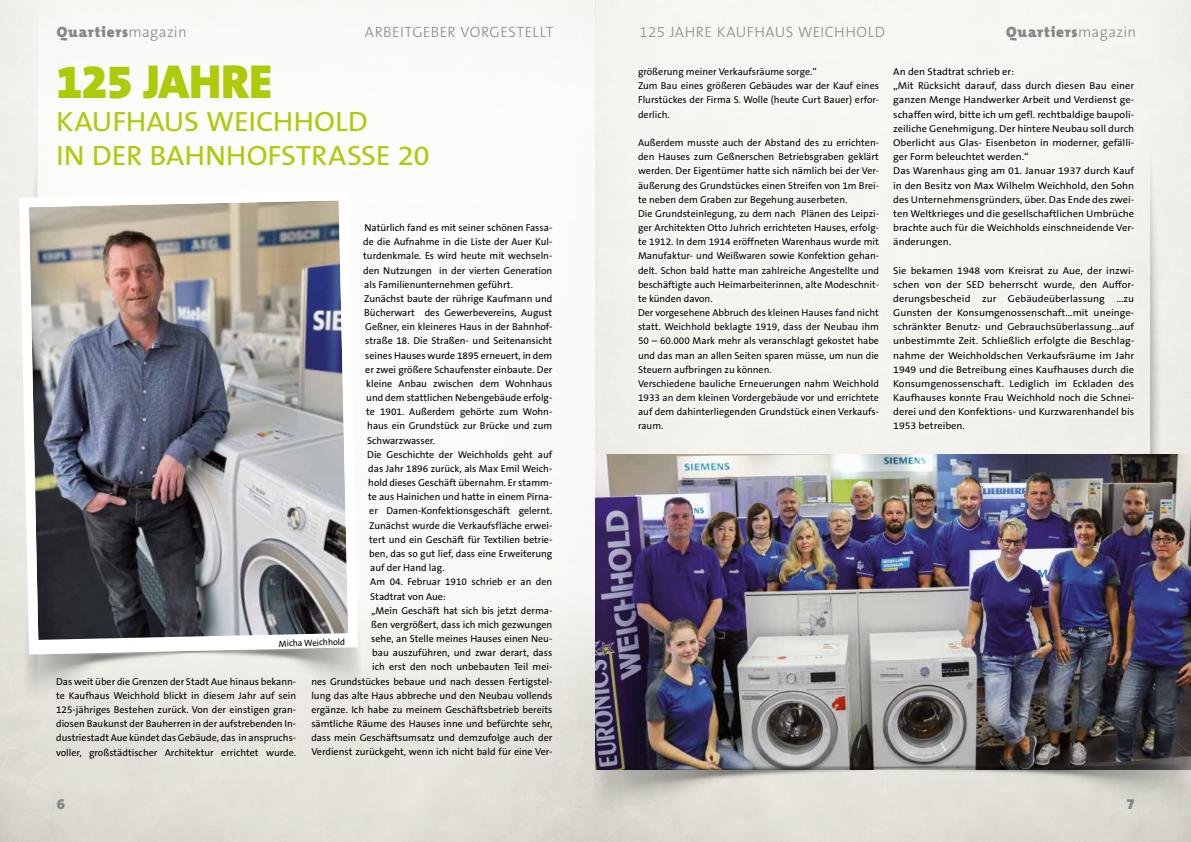
<style>
.page{position:relative;width:1191px;height:842px;background:#fff}
.page>*{position:absolute;margin:0;border:0;box-sizing:border-box;transform-origin:0 0}
.t1{font:900 48px "The Mix B9";letter-spacing:-.015em;color:#afca0b}
.t2{font:28px/33.6px "The Mix B5 Plain";letter-spacing:-.005em;color:#afca0b;scale:1.06 1}
.t3{font:300 15px "The Sans B3";letter-spacing:.03em;color:#878787}
.t4{font:900 15px "The Mix B9";letter-spacing:.055em;color:#878787}
.t5{font:10px/14.2px "The Sans B5 Plain";color:#000}
.t6{font:10px/14.2px "The Sans B5 Plain";color:#000;scale:1.05 1}
.t7{font:9px "The Sans B5 Plain";color:#000}
.s1{font-family:"The Sans B3";font-weight:300}
</style>
<div class="page">
<svg style="left:595px;top:0;width:596px;height:842px;fill:#f3f3ee"></svg>
<img style="left:1150px;top:102px;width:41px;height:352px">
<div style="left:633px;top:63px;width:250px;height:371px;background:#f8f7f4"></div>
<div style="left:888px;top:63px;width:251px;height:371px;background:#f8f7f4"></div>
<img style="left:595px;top:454px;width:596px;height:11px">
<img style="left:14px;top:186px;width:349px;height:473px">
<img style="left:582px;top:465px;width:609px;height:362px">
<h3 class="t4" style="left:57px;top:24px;width:132px">Quartiers<span class="s1">magazin</span></h3>
<h3 class="t3" style="left:365px;top:24px;width:190px">ARBEITGEBER VORGESTELLT</h3>
<h1 class="t1" style="left:56px;top:56px;width:217px">125 JAHRE</h1>
<h2 class="t2" style="left:56px;top:106px;width:354px">KAUFHAUS WEICHHOLD<br>IN DER BAHNHOFSTRASSE 20</h2>
<p class="t5" style="left:364px;top:221px;width:189px">Natürlich fand es mit seiner schönen Fassa-</p>
<p class="t5" style="left:363px;top:235px;width:191px">de die Aufnahme in die Liste der Auer Kul-</p>
<p class="t5" style="left:363px;top:249px;width:191px">turdenkmale. Es wird heute mit wechseln-</p>
<p class="t5" style="left:363px;top:263px;width:191px">den Nutzungen in der vierten Generation</p>
<p class="t5" style="left:364px;top:278px;width:150px">als Familienunternehmen geführt.</p>
<p class="t5" style="left:364px;top:292px;width:190px">Zunächst baute der rührige Kaufmann und</p>
<p class="t5" style="left:364px;top:306px;width:189px">Bücherwart des Gewerbevereins, August</p>
<p class="t5" style="left:365px;top:320px;width:189px">Geßner, ein kleineres Haus in der Bahnhof-</p>
<p class="t5" style="left:365px;top:334px;width:188px">straße 18. Die Straßen- und Seitenansicht</p>
<p class="t5" style="left:365px;top:348px;width:189px">seines Hauses wurde 1895 erneuert, in dem</p>
<p class="t5" style="left:365px;top:363px;width:188px">er zwei größere Schaufenster einbaute. Der</p>
<p class="t5" style="left:366px;top:377px;width:188px">kleine Anbau zwischen dem Wohnhaus</p>
<p class="t5" style="left:366px;top:391px;width:187px">und dem stattlichen Nebengebäude erfolg-</p>
<p class="t5" style="left:366px;top:405px;width:187px">te 1901. Außerdem gehörte zum Wohn-</p>
<p class="t5" style="left:367px;top:419px;width:187px">haus ein Grundstück zur Brücke und zum</p>
<p class="t5" style="left:367px;top:433px;width:69px">Schwarzwasser.</p>
<p class="t5" style="left:367px;top:448px;width:186px">Die Geschichte der Weichholds geht auf</p>
<p class="t5" style="left:368px;top:462px;width:185px">das Jahr 1896 zurück, als Max Emil Weich-</p>
<p class="t5" style="left:368px;top:476px;width:186px">hold dieses Geschäft übernahm. Er stamm-</p>
<p class="t5" style="left:368px;top:490px;width:185px">te aus Hainichen und hatte in einem Pirna-</p>
<p class="t5" style="left:369px;top:504px;width:185px">er Damen-Konfektionsgeschäft gelernt.</p>
<p class="t5" style="left:369px;top:518px;width:184px">Zunächst wurde die Verkaufsfläche erwei-</p>
<p class="t5" style="left:369px;top:533px;width:184px">tert und ein Geschäft für Textilien betrie-</p>
<p class="t5" style="left:369px;top:547px;width:185px">ben, das so gut lief, dass eine Erweiterung</p>
<p class="t5" style="left:370px;top:561px;width:76px">auf der Hand lag.</p>
<p class="t5" style="left:370px;top:575px;width:184px">Am 04. Februar 1910 schrieb er an den</p>
<p class="t5" style="left:370px;top:589px;width:77px">Stadtrat von Aue:</p>
<p class="t5" style="left:371px;top:603px;width:182px">„Mein Geschäft hat sich bis jetzt derma-</p>
<p class="t5" style="left:371px;top:618px;width:183px">ßen vergrößert, dass ich mich gezwungen</p>
<p class="t5" style="left:371px;top:632px;width:182px">sehe, an Stelle meines Hauses einen Neu-</p>
<p class="t5" style="left:372px;top:646px;width:181px">bau auszuführen, und zwar derart, dass</p>
<p class="t5" style="left:372px;top:660px;width:181px">ich erst den noch unbebauten Teil mei-</p>
<p class="t5" style="left:311px;top:674px;width:242px">nes Grundstückes bebaue und nach dessen Fertigstel-</p>
<p class="t5" style="left:311px;top:689px;width:242px">lung das alte Haus abbreche und den Neubau vollends</p>
<p class="t5" style="left:311px;top:703px;width:242px">ergänze. Ich habe zu meinem Geschäftsbetrieb bereits</p>
<p class="t5" style="left:311px;top:717px;width:242px">sämtliche Räume des Hauses inne und befürchte sehr,</p>
<p class="t5" style="left:311px;top:731px;width:242px">dass mein Geschäftsumsatz und demzufolge auch der</p>
<p class="t5" style="left:311px;top:745px;width:242px">Verdienst zurückgeht, wenn ich nicht bald für eine Ver-</p>
<p class="t7" style="left:279px;top:639px;width:68px;rotate:-2deg">Micha Weichhold</p>
<p class="t5" style="left:56px;top:674px;width:242px;text-align:justify">Das weit über die Grenzen der Stadt Aue hinaus bekann&shy;te Kaufhaus Weichhold blickt in diesem Jahr auf sein 125-jähriges Bestehen zurück. Von der einstigen gran&shy;diosen Baukunst der Bauherren in der aufstrebenden In&shy;dustriestadt Aue kündet das Gebäude, das in anspruchs&shy;voller, großstädtischer Architektur errichtet wurde.</p>
<h3 class="t4" style="left:57px;top:796px;width:10px">6</h3>
<h3 class="t3" style="left:639px;top:24px;width:247px">125 JAHRE KAUFHAUS WEICHHOLD</h3>
<h3 class="t4" style="left:1006px;top:24px;width:132px">Quartiers<span class="s1">magazin</span></h3>
<p class="t5" style="left:638px;top:65px;width:242px">größerung meiner Verkaufsräume sorge.“<br>Zum Bau eines größeren Gebäudes war der Kauf eines Flurstückes der Firma S. Wolle (heute Curt Bauer) erfor&shy;derlich.</p>
<p class="t5" style="left:638px;top:136px;width:242px">Außerdem musste auch der Abstand des zu errichten&shy;den Hauses zum Geßnerschen Betriebsgraben geklärt werden. Der Eigentümer hatte sich nämlich bei der Ver&shy;äußerung des Grundstückes einen Streifen von 1m Brei&shy;te neben dem Graben zur Begehung auserbeten.<br>Die Grundsteinlegung, zu dem nach Plänen des Leipzi&shy;ger Architekten Otto Juhrich errichteten Hauses, erfolg&shy;te 1912. In dem 1914 eröffneten Warenhaus wurde mit Manufaktur- und Weißwaren sowie Konfektion gehan&shy;delt. Schon bald hatte man zahlreiche Angestellte und beschäftigte auch Heimarbeiterinnen, alte Modeschnit&shy;te künden davon.<br>Der vorgesehene Abbruch des kleinen Hauses fand nicht statt. Weichhold beklagte 1919, dass der Neubau ihm 50 – 60.000 Mark mehr als veranschlagt gekostet habe und das man an allen Seiten sparen müsse, um nun die Steuern aufbringen zu können.<br>Verschiedene bauliche Erneuerungen nahm Weichhold 1933 an dem kleinen Vordergebäude vor und errichtete auf dem dahinterliegenden Grundstück einen Verkaufs&shy;raum.</p>
<p class="t6" style="left:893px;top:65px;width:231px">An den Stadtrat schrieb er:<br>„Mit Rücksicht darauf, dass durch diesen Bau einer ganzen Menge Handwerker Arbeit und Verdienst ge&shy;schaffen wird, bitte ich um gefl. rechtbaldige baupoli&shy;zeiliche Genehmigung. Der hintere Neubau soll durch Oberlicht aus Glas- Eisenbeton in moderner, gefälli&shy;ger Form beleuchtet werden.“<br>Das Warenhaus ging am 01. Januar 1937 durch Kauf in den Besitz von Max Wilhelm Weichhold, den Sohn des Unternehmensgründers, über. Das Ende des zwei&shy;ten Weltkrieges und die gesellschaftlichen Umbrüche brachte auch für die Weichholds einschneidende Ver&shy;änderungen.</p>
<p class="t6" style="left:893px;top:263px;width:231px;text-align:justify">Sie bekamen 1948 vom Kreisrat zu Aue, der inzwi&shy;schen von der SED beherrscht wurde, den Auffor&shy;derungsbescheid zur Gebäudeüberlassung ...zu Gunsten der Konsumgenossenschaft...mit uneinge&shy;schränkter Benutz- und Gebrauchsüberlassung...auf unbestimmte Zeit. Schließlich erfolgte die Beschlag&shy;nahme der Weichholdschen Verkaufsräume im Jahr 1949 und die Betreibung eines Kaufhauses durch die Konsumgenossenschaft. Lediglich im Eckladen des Kaufhauses konnte Frau Weichhold noch die Schnei&shy;derei und den Konfektions- und Kurzwarenhandel bis 1953 betreiben.</p>
<h3 class="t4" style="left:1126px;top:796px;width:10px">7</h3>
</div>
